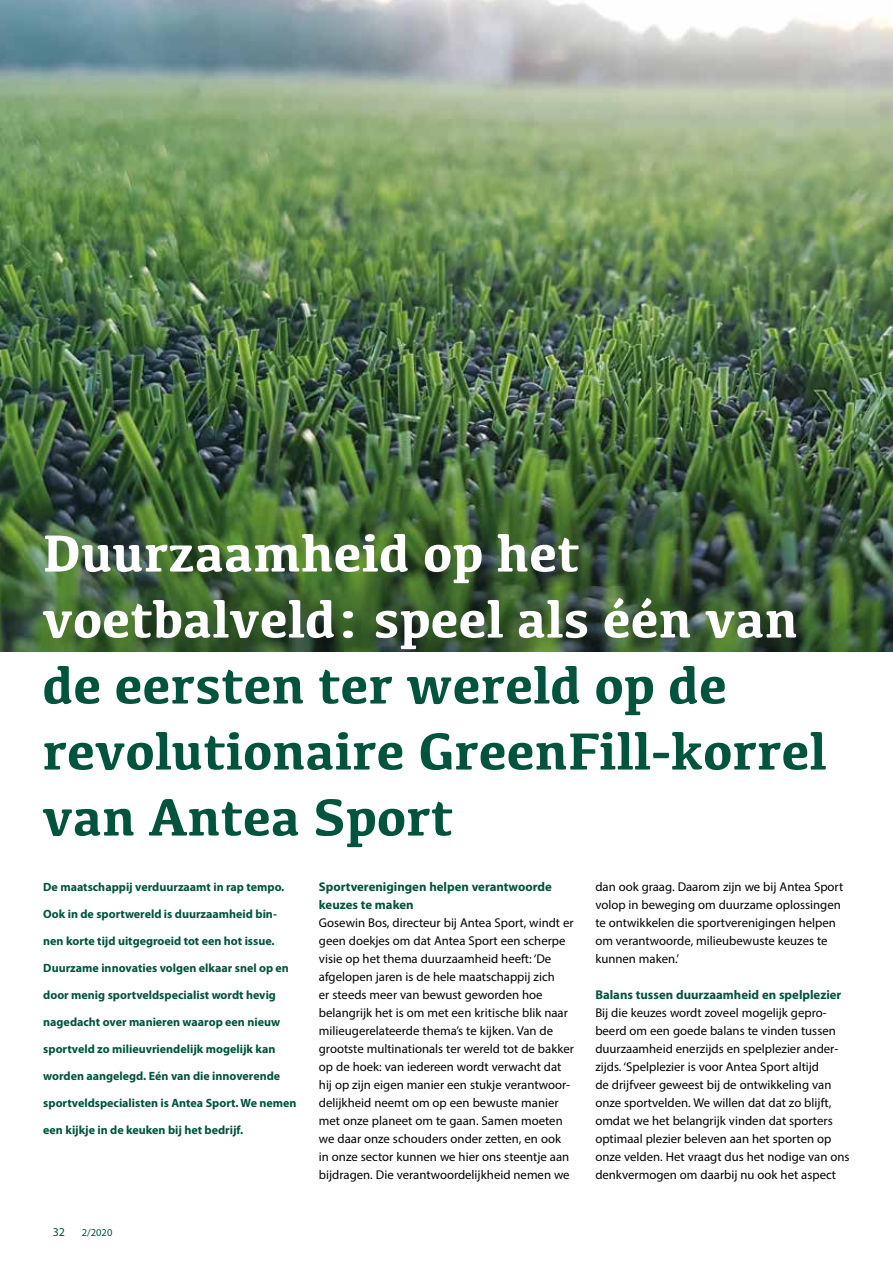
<style>
.page{position:relative;width:893px;height:1263px;background:#fff}
.page>*{position:absolute;margin:0;border:0;box-sizing:border-box;transform-origin:0 0}
.t1{font:700 54px/66px "Kefa";color:#00533d}
.t2{font:700 54px/66px "Kefa";color:#fff}
.t3{font:12.75px/18px "Myriad Pro";color:#000}
.t4{font:700 12.75px/18px "Myriad Pro";color:#00533d}
.t5{font:700 12px "Myriad Pro";color:#00533d}
.t6{font:12px "Myriad Pro";color:#00533d}
.t7{font:10.5px "Myriad Pro";color:#00533d}
</style>
<div class="page">
<img style="left:0;top:0;width:893px;height:651px">
<h1 class="t2" style="left:43px;top:517px;width:757px">Duurzaamheid op het voetbalveld: speel als één van</h1>
<h1 class="t1" style="left:43px;top:649px;width:786px">de eersten ter wereld op de revolutionaire GreenFill-korrel van Antea Sport</h1>
<p class="t5" style="left:43px;top:879px;width:243px">De maatschappij verduurzaamt in rap tempo.</p>
<p class="t5" style="left:43px;top:906px;width:235px">Ook in de sportwereld is duurzaamheid bin-</p>
<p class="t5" style="left:43px;top:933px;width:233px">nen korte tijd uitgegroeid tot een hot issue.</p>
<p class="t5" style="left:43px;top:960px;width:247px">Duurzame innovaties volgen elkaar snel op en</p>
<p class="t5" style="left:43px;top:987px;width:234px">door menig sportveldspecialist wordt hevig</p>
<p class="t5" style="left:43px;top:1014px;width:238px">nagedacht over manieren waarop een nieuw</p>
<p class="t5" style="left:43px;top:1041px;width:234px">sportveld zo milieuvriendelijk mogelijk kan</p>
<p class="t5" style="left:43px;top:1068px;width:238px">worden aangelegd. Eén van die innoverende</p>
<p class="t5" style="left:43px;top:1095px;width:255px">sportveldspecialisten is Antea Sport. We nemen</p>
<p class="t5" style="left:43px;top:1122px;width:202px">een kijkje in de keuken bij het bedrijf.</p>
<p class="t6" style="left:53px;top:1224px;width:14px">32</p>
<p class="t7" style="left:82px;top:1226px;width:32px">2/2020</p>
<p class="t4" style="left:319px;top:877px;width:235px">Sportverenigingen helpen verantwoorde keuzes te maken</p>
<p class="t3" style="left:319px;top:914px;width:257px">Gosewin Bos, directeur bij Antea Sport, windt er geen doekjes om dat Antea Sport een scherpe visie op het thema duurzaamheid heeft: ‘De afgelopen jaren is de hele maatschappij zich<br>er steeds meer van bewust geworden hoe belangrijk het is om met een kritische blik naar milieugerelateerde thema’s te kijken. Van de grootste multinationals ter wereld tot de bakker op de hoek: van iedereen wordt verwacht dat hij op zijn eigen manier een stukje verantwoor&shy;delijkheid neemt om op een bewuste manier met onze planeet om te gaan. Samen moeten we daar onze schouders onder zetten, en ook in onze sector kunnen we hier ons steentje aan bijdragen. Die verantwoordelijkheid nemen we</p>
<p class="t3" style="left:595px;top:878px;width:249px">dan ook graag. Daarom zijn we bij Antea Sport volop in beweging om duurzame oplossingen te ontwikkelen die sportverenigingen helpen om verantwoorde, milieubewuste keuzes te kunnen maken.’</p>
<p class="t4" style="left:595px;top:985px;width:248px">Balans tussen duurzaamheid en spelplezier</p>
<p class="t3" style="left:595px;top:1004px;width:256px">Bij die keuzes wordt zoveel mogelijk gepro&shy;beerd om een goede balans te vinden tussen duurzaamheid enerzijds en spelplezier ander&shy;zijds. ‘Spelplezier is voor Antea Sport altijd<br>de drijfveer geweest bij de ontwikkeling van onze sportvelden. We willen dat dat zo blijft, omdat we het belangrijk vinden dat sporters optimaal plezier beleven aan het sporten op onze velden. Het vraagt dus het nodige van ons denkvermogen om daarbij nu ook het aspect</p>
</div>
